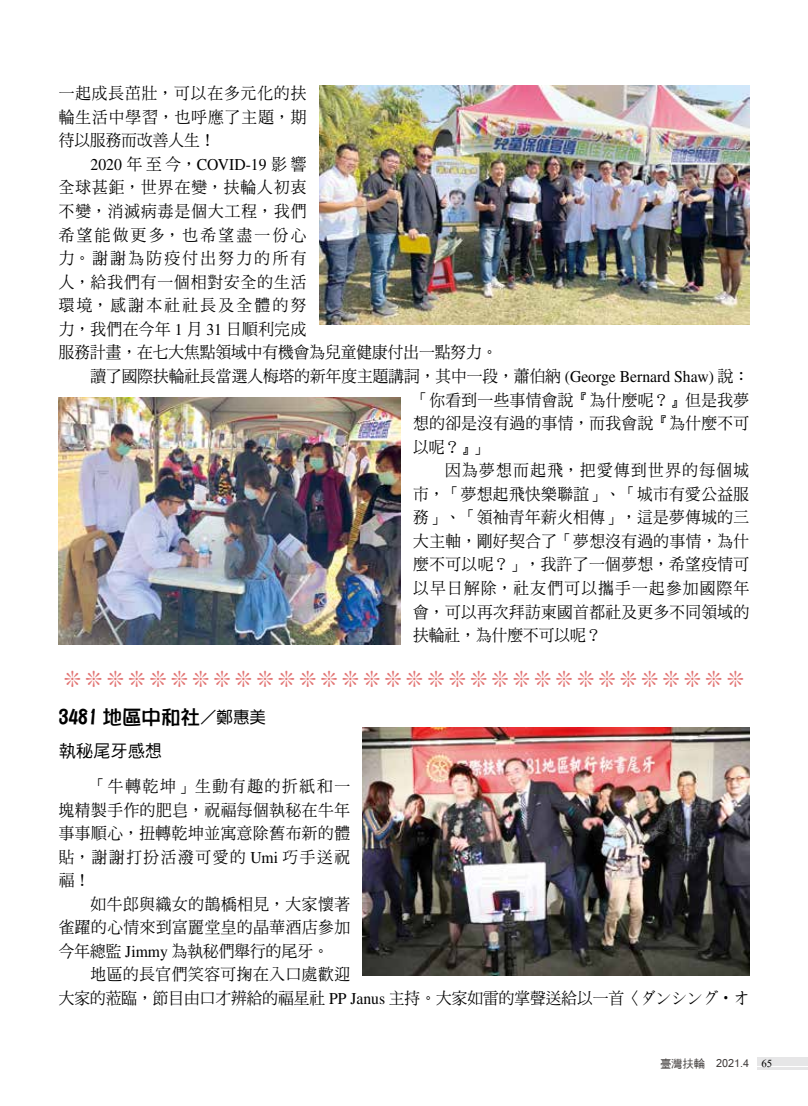
<style>
.page{position:relative;width:808px;height:1106px;background:#fff}
.page>*{position:absolute;margin:0;border:0;box-sizing:border-box;transform-origin:0 0}
.t1{font:22.5px "MS Mincho";color:#e27675;scale:.95 1}
.t2{font:19.5px "DFPOP1 Bd HK BF";color:#000}
.t3{font:17.25px "DF Hei Md HK BF";color:#000}
.t4{font:16.5px/23.5px "DF Ming Std W5";letter-spacing:.03em;color:#000;text-align:justify;scale:.95 1}
.t5{font:16.5px/23.5px "DF Ming Std W5";color:#000;scale:.95 1}
.t6{font:16.5px "DF Ming Std W5";letter-spacing:.15em;color:#000;scale:.95 1}
.t7{font:16.5px "DF Ming Std W5";letter-spacing:.065em;color:#000;scale:.95 1}
.t8{font:16.5px "DF Ming Std W5";letter-spacing:.08em;color:#000;scale:.95 1}
.t9{font:16.5px "Times LT Std";color:#000;scale:.95 1}
.t10{font:16.5px "DF Ming Std W5";letter-spacing:.085em;color:#000;scale:.95 1}
.t11{font:16.5px "DF Ming Std W5";letter-spacing:.06em;color:#000;scale:.95 1}
.t12{font:12px "Latha";color:#3f3b3a}
.s1{font-family:"DF Ming Std W5"}
.s2{font-family:"Times LT Std"}
.s3{font-family:"DF Hei Std W5";font-size:16.5px}
.s4{font-family:"DF Yuan Std W5";font-size:16.5px}
.s5{font-family:"DF Ming Md HK BF"}
.s6{font-family:"DF Hei Md HK BF";font-size:11.25px}
.s7{font-family:"Aparajita";font-size:13.5px;color:#000}
</style>
<div class="page">
<div style="left:757px;top:1057px;width:51px;height:9px;background:#e6e6e7"></div>
<hr style="left:757px;top:1067px;width:51px;height:2px;background:#e6e6e7">
<img style="left:319px;top:85px;width:430px;height:239px">
<img style="left:59px;top:397px;width:341px;height:247px">
<img style="left:363px;top:727px;width:386px;height:248px">
<p class="t4" style="left:59px;top:81px;width:262px">一起成長茁壯，可以在多元化的扶輪生活中學習，也呼應了主題，期待以服務而改善人生！</p>
<p class="t9" style="left:91px;top:155px;width:229px">2020 <span class="s1">年至今，</span>COVID-19 <span class="s1">影響</span></p>
<p class="t7" style="left:59px;top:179px;width:262px">全球甚鉅，世界在變，扶輪人初衷</p>
<p class="t7" style="left:59px;top:202px;width:262px">不變，消滅病毒是個大工程，我們</p>
<p class="t6" style="left:59px;top:226px;width:262px">希望能做更多，也希望盡一份心</p>
<p class="t6" style="left:59px;top:249px;width:262px">力。謝謝為防疫付出努力的所有</p>
<p class="t11" style="left:59px;top:273px;width:262px">人，給我們有一個相對安全的生活</p>
<p class="t6" style="left:59px;top:296px;width:262px">環境，感謝本社社長及全體的努</p>
<p class="t4" style="left:59px;top:317px;width:262px">力，我們在今年 <span class="s2">1</span> 月 <span class="s2">31</span> 日順利完成</p>
<p class="t5" style="left:59px;top:340px;width:464px">服務計畫，在七大焦點領域中有機會為兒童健康付出一點努力。</p>
<p class="t5" style="left:91px;top:364px;width:695px">讀了國際扶輪社長當選人梅塔的新年度主題講詞，其中一段，蕭伯納 <span class="s2">(George Bernard Shaw)</span> 說：</p>
<p class="t4" style="left:413px;top:387px;width:355px">「你看到一些事情會說『為什麼呢？』但是我夢</p>
<p class="t4" style="left:413px;top:411px;width:355px">想的卻是沒有過的事情，而我會說『為什麼不可</p>
<p class="t4" style="left:413px;top:434px;width:80px">以呢？』」</p>
<p class="t10" style="left:445px;top:461px;width:321px">因為夢想而起飛，把愛傳到世界的每個城</p>
<p class="t4" style="left:413px;top:482px;width:355px">市，「夢想起飛快樂聯誼」、「城市有愛公益服</p>
<p class="t4" style="left:413px;top:505px;width:355px">務」、「領袖青年薪火相傳」，這是夢傳城的三</p>
<p class="t4" style="left:413px;top:529px;width:355px">大主軸，剛好契合了「夢想沒有過的事情，為什</p>
<p class="t4" style="left:413px;top:552px;width:355px">麼不可以呢？」，我許了一個夢想，希望疫情可</p>
<p class="t8" style="left:413px;top:579px;width:355px">以早日解除，社友們可以攜手一起參加國際年</p>
<p class="t4" style="left:413px;top:599px;width:355px">會，可以再次拜訪柬國首都社及更多不同領域的</p>
<p class="t5" style="left:413px;top:623px;width:199px">扶輪社，為什麼不可以呢？</p>
<h1 class="t1" style="left:62px;top:667px;width:721px">❊❊❊❊❊❊❊❊❊❊❊❊❊❊❊❊❊❊❊❊❊❊❊❊❊❊❊❊❊❊❊❊</h1>
<p class="t2" style="left:59px;top:707px;width:209px">3481 地區中和社<span class="s3">／</span><span class="s4">鄭惠美</span></p>
<p class="t3" style="left:59px;top:742px;width:105px">執秘尾牙感想</p>
<p class="t4" style="left:59px;top:774px;width:308px;text-indent:32px">「牛轉乾坤」生動有趣的折紙和一塊精製手作的肥皂，祝福每個執秘在牛年事事順心，扭轉乾坤並寓意除舊布新的體貼，謝謝打扮活潑可愛的 <span class="s2">Umi</span> 巧手送祝福！</p>
<p class="t4" style="left:59px;top:891px;width:308px;text-indent:32px">如牛郎與織女的鵲橋相見，大家懷著雀躍的心情來到富麗堂皇的晶華酒店參加今年總監 <span class="s2">Jimmy</span> 為執秘們舉行的尾牙。</p>
<p class="t5" style="left:59px;top:962px;width:728px;text-indent:32px">地區的長官們笑容可掬在入口處歡迎<br>大家的蒞臨，節目由口才辨給的福星社 <span class="s2">PP Janus</span> 主持。大家如雷的掌聲送給以一首〈ダンシング<span class="s5">‧</span>オ</p>
<p class="t12" style="left:660px;top:1054px;width:114px"><span class="s6">臺灣扶輪　</span>2021.4 <span class="s7">65</span></p>
</div>
